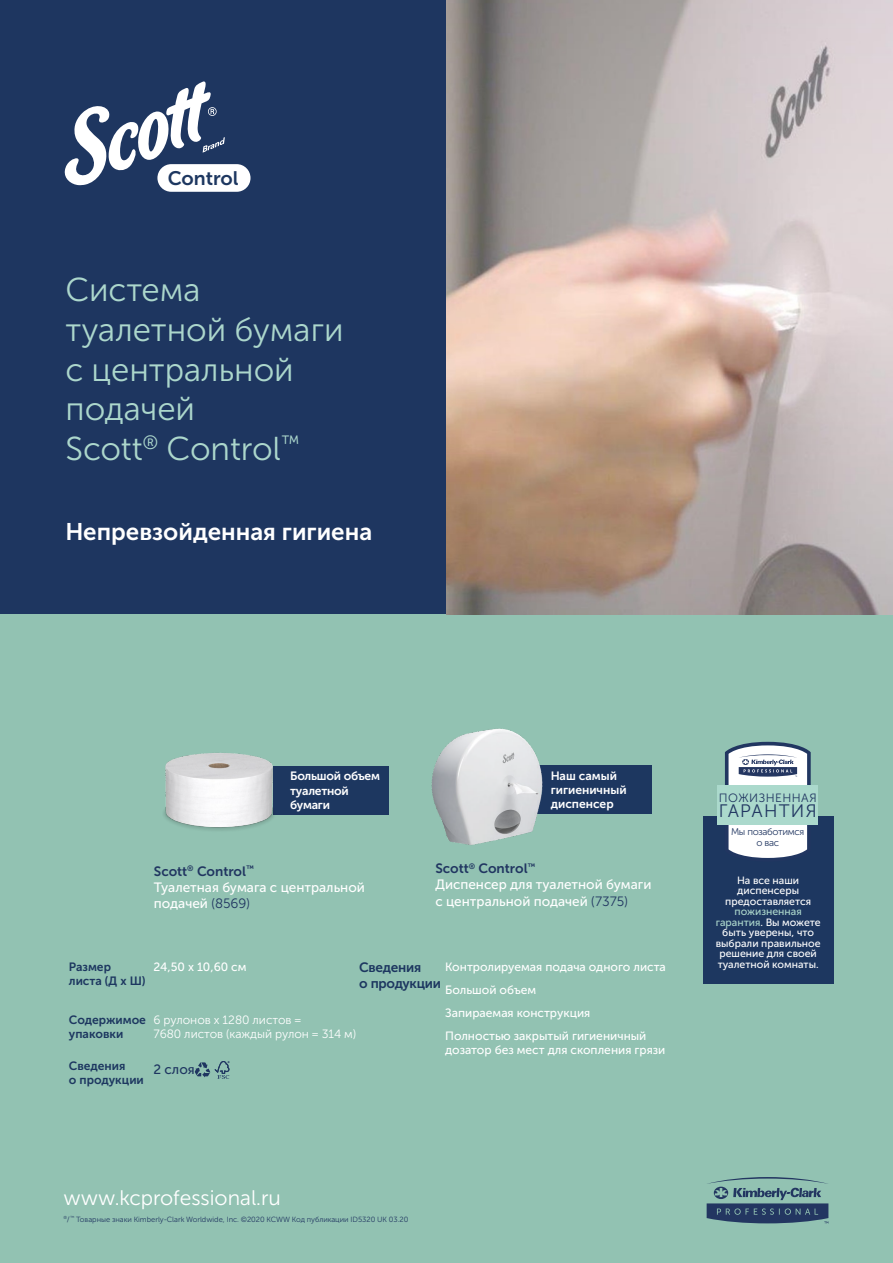
<style>
.page{position:relative;width:893px;height:1263px;background:#fff}
.page>*{position:absolute;margin:0;border:0;box-sizing:border-box;transform-origin:0 0}
.t1{font:33px/39.6px "Museo Sans Cyrl 300";color:#acd7cc}
.t2{font:24px "Museo Sans Cyrl 700";color:#fff}
.t3{font:21px "Museo Sans Cyrl 300";color:#fff}
.t4{font:19.5px "Museo Sans Cyrl 700";color:#1d3760}
.t5{font:18px "Museo Sans Cyrl 300";letter-spacing:.065em;color:#213661}
.t6{font:13.5px/16.2px "Museo Sans Cyrl 500";color:#fff}
.t7{font:13.5px "Museo Sans Cyrl 700";color:#213661}
.t8{font:13.5px/16.2px "Museo Sans Cyrl 700";letter-spacing:-.02em;color:#1d3760}
.t9{font:13.5px "Museo Sans Cyrl 500";color:#1f3661}
.t10{font:12px/23px "Museo Sans Cyrl 500";color:#fff}
.t11{font:12px/14.4px "Museo Sans Cyrl 700";letter-spacing:-.01em;color:#fff}
.t12{font:12px/14.4px "Museo Sans Cyrl 700";color:#1d3760}
.t13{font:12px/14.4px "Museo Sans Cyrl 300";color:#fff}
.t14{font:12px "Museo Sans Cyrl 300";letter-spacing:.04em;color:#213661}
.t15{font:10.5px/10.5px "Museo Sans Cyrl 500";color:#fff;text-align:center}
.t16{font:9.75px/10.5px "Museo Sans Cyrl 300";letter-spacing:-.03em;color:#213661;text-align:center}
.t17{font:7.5px "Museo Sans Cyrl 300";color:#213661}
.s1{font-family:"Museo Sans Cyrl 300";color:#213661}
.s2{color:#acd7cc}
</style>
<div class="page">
<div style="left:0;top:0;width:893px;height:614px;background:#1e3660"></div>
<div style="left:0;top:614px;width:893px;height:649px;background:#92c2b2"></div>
<img style="left:446px;top:0;width:447px;height:614px">
<svg style="left:64px;top:81px;width:161px;height:104px"></svg>
<svg style="left:707px;top:1177px;width:121px;height:46px"></svg>
<div style="left:157px;top:164px;width:94px;height:28px;background:#fff;border-radius:14px"></div>
<div style="left:534px;top:765px;width:117px;height:49px;background:#1d3760"></div>
<img style="left:431px;top:728px;width:112px;height:117px">
<div style="left:273px;top:766px;width:116px;height:48px;background:#1d3760"></div>
<img style="left:164px;top:753px;width:117px;height:78px">
<svg style="left:195px;top:1061px;width:35px;height:18px"></svg>
<div style="left:703px;top:816px;width:130px;height:168px;background:#1d3760"></div>
<svg style="left:725px;top:742px;width:86px;height:116px;background:#c5ccd5"></svg>
<div style="left:717px;top:785px;width:101px;height:40px;background:#abd9cc"></div>
<h3 class="t4" style="left:168px;top:167px;width:72px">Control</h3>
<h1 class="t1" style="left:65px;top:271px;width:279px">Система туалетной бумаги с центральной подачей<br>Scott<sup>®</sup> Control<sup>™</sup></h1>
<h2 class="t2" style="left:65px;top:518px;width:308px">Непревзойденная гигиена</h2>
<p class="t11" style="left:290px;top:769px;width:91px">Большой объем туалетной бумаги</p>
<p class="t7" style="left:154px;top:863px;width:102px">Scott<sup>®</sup> Control<sup>™</sup></p>
<p class="t6" style="left:154px;top:879px;width:213px">Туалетная бумага с центральной подачей <span class="s1">(8569)</span></p>
<p class="t11" style="left:551px;top:768px;width:77px">Наш самый гигиеничный диспенсер</p>
<p class="t7" style="left:435px;top:861px;width:102px">Scott<sup>®</sup> Control<sup>™</sup></p>
<p class="t6" style="left:435px;top:877px;width:218px">Диспенсер для туалетной бумаги с центральной подачей <span class="s1">(7375)</span></p>
<p class="t12" style="left:69px;top:959px;width:78px">Размер листа (Д х Ш)</p>
<p class="t10" style="left:153px;top:955px;width:95px">24,50 x 10,60 см</p>
<p class="t8" style="left:359px;top:959px;width:83px">Сведения<br>о продукции</p>
<p class="t10" style="left:445px;top:955px;width:222px">Контролируемая подача одного листа<br>Большой объем<br>Запираемая конструкция<br>Полностью закрытый гигиеничный</p>
<p class="t10" style="left:445px;top:1038px;width:222px">дозатор без мест для скопления грязи</p>
<p class="t12" style="left:69px;top:1013px;width:79px">Содержимое упаковки</p>
<p class="t13" style="left:153px;top:1013px;width:204px">6 рулонов x 1280 листов =<br>7680 листов (каждый рулон = 314 м)</p>
<p class="t12" style="left:69px;top:1059px;width:77px">Сведения<br>о продукции</p>
<p class="t9" style="left:153px;top:1062px;width:43px">2 слоя</p>
<h3 class="t3" style="left:63px;top:1187px;width:219px">www.kcprofessional.ru</h3>
<p class="t17" style="left:63px;top:1215px;width:346px"><sup>®</sup>/<sup>™</sup> Товарные знаки Kimberly-Clark Worldwide, Inc. ©2020 KCWW Код публикации ID5320 UK 03.20</p>
<p class="t14" style="left:719px;top:791px;width:99px">ПОЖИЗНЕННАЯ</p>
<h3 class="t5" style="left:719px;top:801px;width:99px">ГАРАНТИЯ</h3>
<p class="t16" style="left:731px;top:827px;width:75px">Мы позаботимся о вас</p>
<p class="t15" style="left:725px;top:875px;width:87px">На все наши диспенсеры предоставляется</p>
<p class="t15" style="left:716px;top:906px;width:106px"><span class="s2">пожизненная гарантия</span>. Вы можете быть уверены, что выбрали правильное решение для своей туалетной комнаты.</p>
</div>
